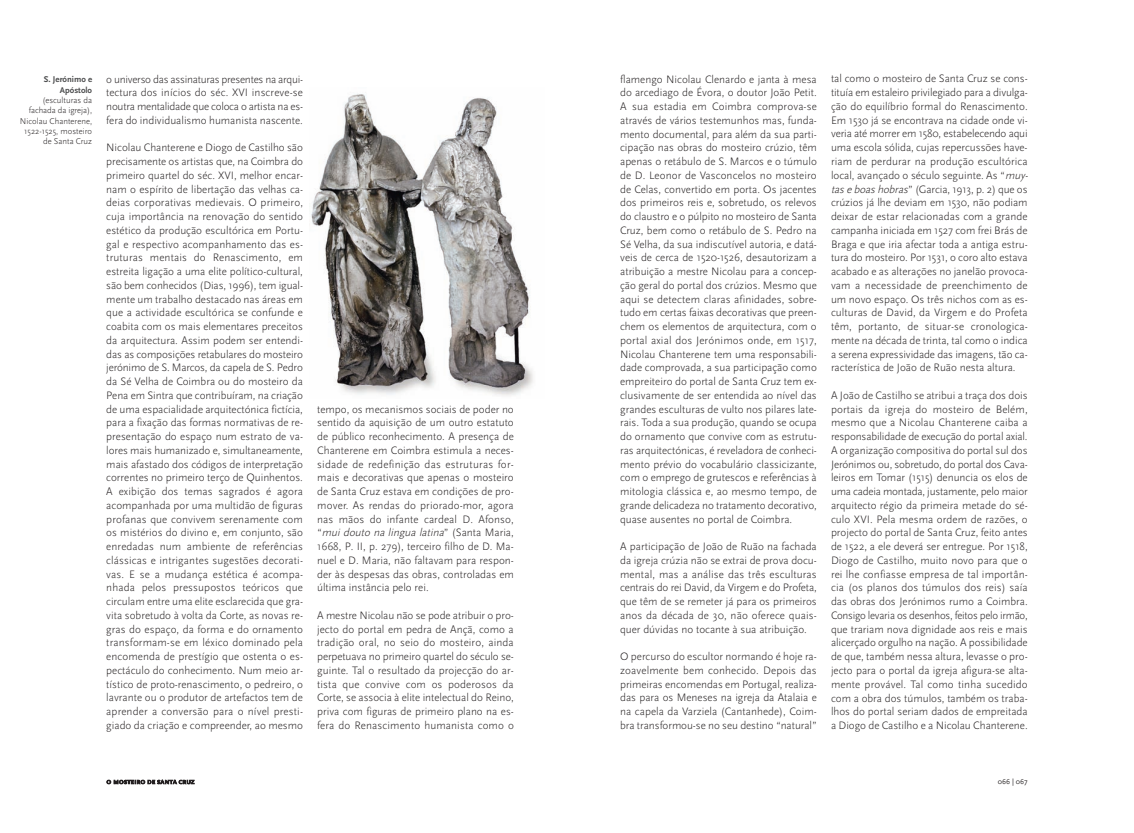
<style>
.page{position:relative;width:1134px;height:833px;background:#fff}
.page>*{position:absolute;margin:0;border:0;box-sizing:border-box;transform-origin:0 0}
.t1{font:300 11.25px/13.8px "Scala Sans";color:#231f20;text-align:justify}
.t2{font:300 8.75px/10.4px "Scala Sans";color:#231f20;text-align:right}
.t3{font:700 8.75px/10.4px "Scala Sans";color:#4b4c4d;text-align:right}
.t4{font:7.5px "Scala Sans LF Caps";color:#231f20}
.t5{font:7.5px "Scala Sans";color:#231f20}
.s1{font-style:italic}
</style>
<div class="page">
<img style="left:311px;top:94px;width:222px;height:302px">
<p class="t3" style="left:44px;top:74px;width:50px">S. Jerónimo e<br>Apóstolo</p>
<p class="t2" style="left:20px;top:96px;width:74px">(esculturas da fachada da igreja),<br>Nicolau Chanterene,<br>1522-1525, mosteiro de Santa Cruz</p>
<p class="t1" style="left:106px;top:73px;width:198px">o universo das assinaturas presentes na arqui&shy;tectura dos inícios do séc. XVI inscreve-se noutra mentalidade que coloca o artista na es&shy;fera do individualismo humanista nascente.</p>
<p class="t1" style="left:106px;top:142px;width:198px">Nicolau Chanterene e Diogo de Castilho são precisamente os artistas que, na Coimbra do primeiro quartel do séc. XVI, melhor encar&shy;nam o espírito de libertação das velhas ca&shy;deias corporativas medievais. O primeiro, cuja importância na renovação do sentido estético da produção escultórica em Portu&shy;gal e respectivo acompanhamento das es&shy;truturas mentais do Renascimento, em estreita ligação a uma elite político-cultural, são bem conhecidos (Dias, 1996), tem igual&shy;mente um trabalho destacado nas áreas em que a actividade escultórica se confunde e coabita com os mais elementares preceitos da arquitectura. Assim podem ser entendi&shy;das as composições retabulares do mosteiro jerónimo de S. Marcos, da capela de S. Pedro da Sé Velha de Coimbra ou do mosteiro da Pena em Sintra que contribuíram, na criação de uma espacialidade arquitectónica fictícia, para a fixação das formas normativas de re&shy;presentação do espaço num estrato de va&shy;lores mais humanizado e, simultaneamente, mais afastado dos códigos de interpretação correntes no primeiro terço de Quinhentos.<br>A exibição dos temas sagrados é agora acompanhada por uma multidão de figuras profanas que convivem serenamente com os mistérios do divino e, em conjunto, são enredadas num ambiente de referências clássicas e intrigantes sugestões decorati&shy;vas. E se a mudança estética é acompa&shy;nhada pelos pressupostos teóricos que circulam entre uma elite esclarecida que gra&shy;vita sobretudo à volta da Corte, as novas re&shy;gras do espaço, da forma e do ornamento transformam-se em léxico dominado pela encomenda de prestígio que ostenta o es&shy;pectáculo do conhecimento. Num meio ar&shy;tístico de proto-renascimento, o pedreiro, o lavrante ou o produtor de artefactos tem de aprender a conversão para o nível presti&shy;giado da criação e compreender, ao mesmo</p>
<p class="t1" style="left:317px;top:403px;width:198px">tempo, os mecanismos sociais de poder no sentido da aquisição de um outro estatuto de público reconhecimento. A presença de Chanterene em Coimbra estimula a neces&shy;sidade de redefinição das estruturas for&shy;mais e decorativas que apenas o mosteiro de Santa Cruz estava em condições de pro&shy;mover. As rendas do priorado-mor, agora nas mãos do infante cardeal D. Afonso, “ <span class="s1">mui douto na lingua latina</span>” ( S a n t a M a r i a , 1668, P. II, p. 279), terceiro filho de D. Ma&shy;nuel e D. Maria, não faltavam para respon&shy;der às despesas das obras, controladas em última instância pelo rei.</p>
<p class="t1" style="left:317px;top:609px;width:198px">A mestre Nicolau não se pode atribuir o pro&shy;jecto do portal em pedra de Ançã, como a tradição oral, no seio do mosteiro, ainda perpetuava no primeiro quartel do século se&shy;guinte. Tal o resultado da projecção do ar&shy;tista que convive com os poderosos da Corte, se associa à elite intelectual do Reino, priva com figuras de primeiro plano na es&shy;fera do Renascimento humanista como o</p>
<p class="t4" style="left:106px;top:779px;width:90px">o mosteiro de santa cruz</p>
<p class="t1" style="left:620px;top:73px;width:198px">flamengo Nicolau Clenardo e janta à mesa do arcediago de Évora, o doutor João Petit.<br>A sua estadia em Coimbra comprova-se através de vários testemunhos mas, funda&shy;mento documental, para além da sua parti&shy;cipação nas obras do mosteiro crúzio, têm apenas o retábulo de S. Marcos e o túmulo de D. Leonor de Vasconcelos no mosteiro de Celas, convertido em porta. Os jacentes dos primeiros reis e, sobretudo, os relevos do claustro e o púlpito no mosteiro de Santa Cruz, bem como o retábulo de S. Pedro na Sé Velha, da sua indiscutível autoria, e datá&shy;veis de cerca de 1520-1526, desautorizam a atribuição a mestre Nicolau para a concep&shy;ção geral do portal dos crúzios. Mesmo que aqui se detectem claras afinidades, sobre&shy;tudo em certas faixas decorativas que preen&shy;chem os elementos de arquitectura, com o portal axial dos Jerónimos onde, em 1517, Nicolau Chanterene tem uma responsabili&shy;dade comprovada, a sua participação como empreiteiro do portal de Santa Cruz tem ex&shy;clusivamente de ser entendida ao nível das grandes esculturas de vulto nos pilares late&shy;rais. Toda a sua produção, quando se ocupa do ornamento que convive com as estrutu&shy;ras arquitectónicas, é reveladora de conheci&shy;mento prévio do vocabulário classicizante, com o emprego de grutescos e referências à mitologia clássica e, ao mesmo tempo, de grande delicadeza no tratamento decorativo, quase ausentes no portal de Coimbra.</p>
<p class="t1" style="left:620px;top:541px;width:198px">A participação de João de Ruão na fachada da igreja crúzia não se extrai de prova docu&shy;mental, mas a análise das três esculturas centrais do rei David, da Virgem e do Profeta, que têm de se remeter já para os primeiros anos da década de 30, não oferece quais&shy;quer dúvidas no tocante à sua atribuição.</p>
<p class="t1" style="left:620px;top:651px;width:198px">O percurso do escultor normando é hoje ra&shy;zoavelmente bem conhecido. Depois das primeiras encomendas em Portugal, realiza&shy;das para os Meneses na igreja da Atalaia e na capela da Varziela (Cantanhede), Coim&shy;bra transformou-se no seu destino “natural”</p>
<p class="t1" style="left:831px;top:73px;width:200px;text-align:left">tal como o mosteiro de Santa Cruz se cons&shy;tituía em estaleiro privilegiado para a divulga&shy;ção do equilíbrio formal do Renascimento.<br>Em 1530 já se encontrava na cidade onde vi&shy;veria até morrer em 1580, estabelecendo aqui uma escola sólida, cujas repercussões have&shy;riam de perdurar na produção escultórica local, avançado o século seguinte. As “<span class="s1">muy&shy;tas e boas hobras</span>” (Garcia, 1913, p. 2) que os crúzios já lhe deviam em 1530, não podiam deixar de estar relacionadas com a grande campanha iniciada em 1527 com frei Brás de Braga e que iria afectar toda a antiga estru&shy;tura do mosteiro. Por 1531, o coro alto estava acabado e as alterações no janelão provoca&shy;vam a necessidade de preenchimento de um novo espaço. Os três nichos com as es&shy;culturas de David, da Virgem e do Profeta têm, portanto, de situar-se cronologica&shy;mente na década de trinta, tal como o indica a serena expressividade das imagens, tão ca&shy;racterística de João de Ruão nesta altura.</p>
<p class="t1" style="left:831px;top:389px;width:198px">A João de Castilho se atribui a traça dos dois portais da igreja do mosteiro de Belém, mesmo que a Nicolau Chanterene caiba a responsabilidade de execução do portal axial.<br>A organização compositiva do portal sul dos Jerónimos ou, sobretudo, do portal dos Cava&shy;leiros em Tomar (1515) denuncia os elos de uma cadeia montada, justamente, pelo maior arquitecto régio da primeira metade do sé&shy;culo XVI. Pela mesma ordem de razões, o projecto do portal de Santa Cruz, feito antes de 1522, a ele deverá ser entregue. Por 1518, Diogo de Castilho, muito novo para que o rei lhe confiasse empresa de tal importân&shy;cia (os planos dos túmulos dos reis) saía das obras dos Jerónimos rumo a Coimbra.<br>Consigo levaria os desenhos, feitos pelo irmão, que trariam nova dignidade aos reis e mais alicerçado orgulho na nação. A possibilidade de que, também nessa altura, levasse o pro&shy;jecto para o portal da igreja afigura-se alta&shy;mente provável. Tal como tinha sucedido com a obra dos túmulos, também os traba&shy;lhos do portal seriam dados de empreitada a Diogo de Castilho e a Nicolau Chanterene.</p>
<p class="t5" style="left:998px;top:779px;width:31px">066 | 067</p>
</div>
